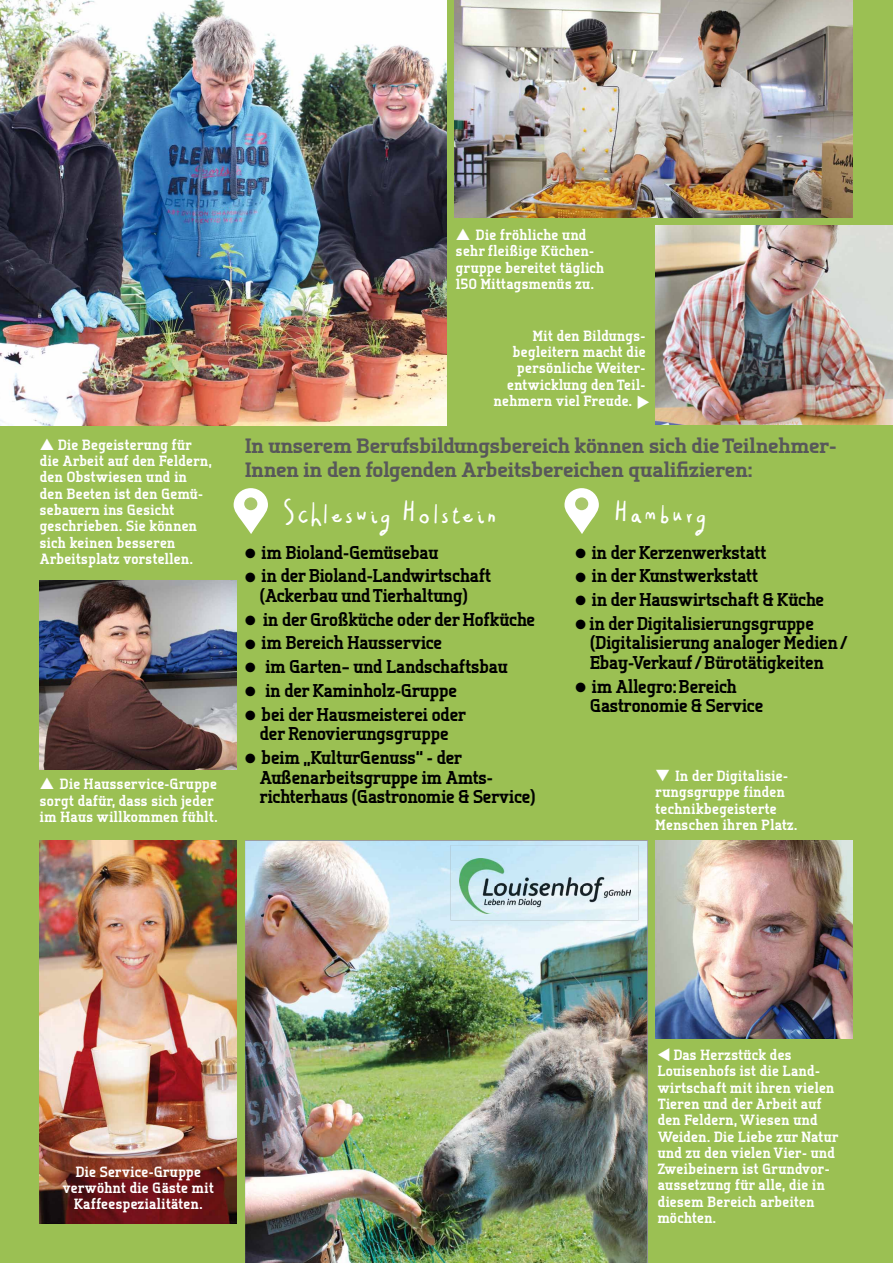
<style>
.page{position:relative;width:893px;height:1263px;background:#9bc053}
.page>*{position:absolute;margin:0;border:0;box-sizing:border-box;transform-origin:0 0}
.t1{font:32.55px "Christmas Gift";color:#fff;scale:1.1 1}
.t2{font:800 20.7px/23.7px "Tertre";color:#58585a;scale:1.1 1}
.t3{font:800 18.45px/19.5px "Tertre";color:#000}
.t4{font:800 14.85px/16.4px "Tertre";letter-spacing:.03em;color:#fff}
</style>
<div class="page">
<img style="left:245px;top:841px;width:402px;height:422px">
<img style="left:455px;top:0;width:397px;height:217px">
<img style="left:656px;top:841px;width:196px;height:197px">
<img style="left:0;top:0;width:446px;height:425px">
<img style="left:40px;top:841px;width:197px;height:382px">
<img style="left:40px;top:580px;width:197px;height:189px">
<img style="left:656px;top:226px;width:237px;height:198px">
<svg style="left:234px;top:488px;width:34px;height:46px"></svg>
<div style="left:244px;top:497px;width:13px;height:13px;background:#a9c76a;border-radius:50%"></div>
<svg style="left:564px;top:488px;width:35px;height:46px"></svg>
<div style="left:575px;top:497px;width:13px;height:13px;background:#a9c76a;border-radius:50%"></div>
<img style="left:451px;top:845px;width:187px;height:75px">
<img style="left:460px;top:858px;width:171px;height:56px">
<p class="t4" style="left:40px;top:436px;width:173px">▲ Die Begeisterung für die Arbeit auf den Feldern, den Obstwiesen und in den Beeten ist den Gemü&shy;sebauern ins Gesicht geschrieben. Sie können sich keinen besseren<br>Arbeitsplatz vorstellen.</p>
<p class="t4" style="left:40px;top:775px;width:179px">▲ Die Hausservice-Gruppe sorgt dafür, dass sich jeder im Haus willkommen fühlt.</p>
<p class="t4" style="left:456px;top:226px;width:150px">▲ Die fröhliche und sehr fleißige Küchen&shy;gruppe bereitet täglich<br>150 Mittagsmenüs zu.</p>
<p class="t4" style="left:533px;top:327px;width:114px">Mit den Bildungs-</p>
<p class="t4" style="left:513px;top:343px;width:134px">begleitern macht die</p>
<p class="t4" style="left:517px;top:359px;width:130px">persönliche Weiter-</p>
<p class="t4" style="left:507px;top:376px;width:140px">entwicklung den Teil-</p>
<p class="t4" style="left:494px;top:392px;width:140px">nehmern viel Freude.</p>
<h2 class="t2" style="left:245px;top:434px;width:539px">In unserem Berufsbildungsbereich können sich die Teilnehmer-<br>Innen in den folgenden Arbeitsbereichen qualifizieren:</h2>
<h1 class="t1" style="left:284px;top:499px;width:196px">Schleswig Holstein</h1>
<p class="t3" style="left:245px;top:542px;width:195px">● im Bioland-Gemüsebau</p>
<p class="t3" style="left:245px;top:566px;width:247px;text-align:center">● in der Bioland-Landwirtschaft (Ackerbau und Tierhaltung)</p>
<p class="t3" style="left:245px;top:609px;width:291px">● in der Großküche oder der Hofküche</p>
<p class="t3" style="left:245px;top:633px;width:198px">● im Bereich Hausservice</p>
<p class="t3" style="left:245px;top:656px;width:264px">● im Garten– und Landschaftsbau</p>
<p class="t3" style="left:245px;top:680px;width:213px">● in der Kaminholz-Gruppe</p>
<p class="t3" style="left:245px;top:704px;width:222px;text-align:center">● bei der Hausmeisterei oder der Renovierungsgruppe</p>
<p class="t3" style="left:260px;top:747px;width:277px;text-indent:-15px">● beim „KulturGenuss“ - der<br>Außenarbeitsgruppe im Amts&shy;richterhaus (Gastronomie &amp; Service)</p>
<h1 class="t1" style="left:614px;top:499px;width:87px">Hamburg</h1>
<p class="t3" style="left:575px;top:542px;width:193px">● in der Kerzenwerkstatt</p>
<p class="t3" style="left:575px;top:566px;width:184px">● in der Kunstwerkstatt</p>
<p class="t3" style="left:575px;top:589px;width:250px">● in der Hauswirtschaft &amp; Küche</p>
<p class="t3" style="left:590px;top:613px;width:259px;text-indent:-15px">● in der Digitalisierungsgruppe (Digitalisierung analoger Medien /<br>Ebay-Verkauf / Bürotätigkeiten</p>
<p class="t3" style="left:590px;top:676px;width:175px;text-indent:-15px">● im Allegro: Bereich<br>Gastronomie &amp; Service</p>
<p class="t4" style="left:656px;top:767px;width:143px">▼ In der Digitalisie&shy;rungsgruppe finden technikbegeisterte<br>Menschen ihren Platz.</p>
<p class="t4" style="left:63px;top:1163px;width:152px;text-align:center">Die Service-Gruppe verwöhnt die Gäste mit<br>Kaffeespezialitäten.</p>
<p class="t4" style="left:658px;top:1046px;width:182px;text-indent:16px">Das Herzstück des<br>Louisenhofs ist die Land&shy;wirtschaft mit ihren vielen<br>Tieren und der Arbeit auf den Feldern, Wiesen und<br>Weiden. Die Liebe zur Natur und zu den vielen Vier- und<br>Zweibeinern ist Grundvor&shy;aussetzung für alle, die in diesem Bereich arbeiten möchten.</p>
</div>
